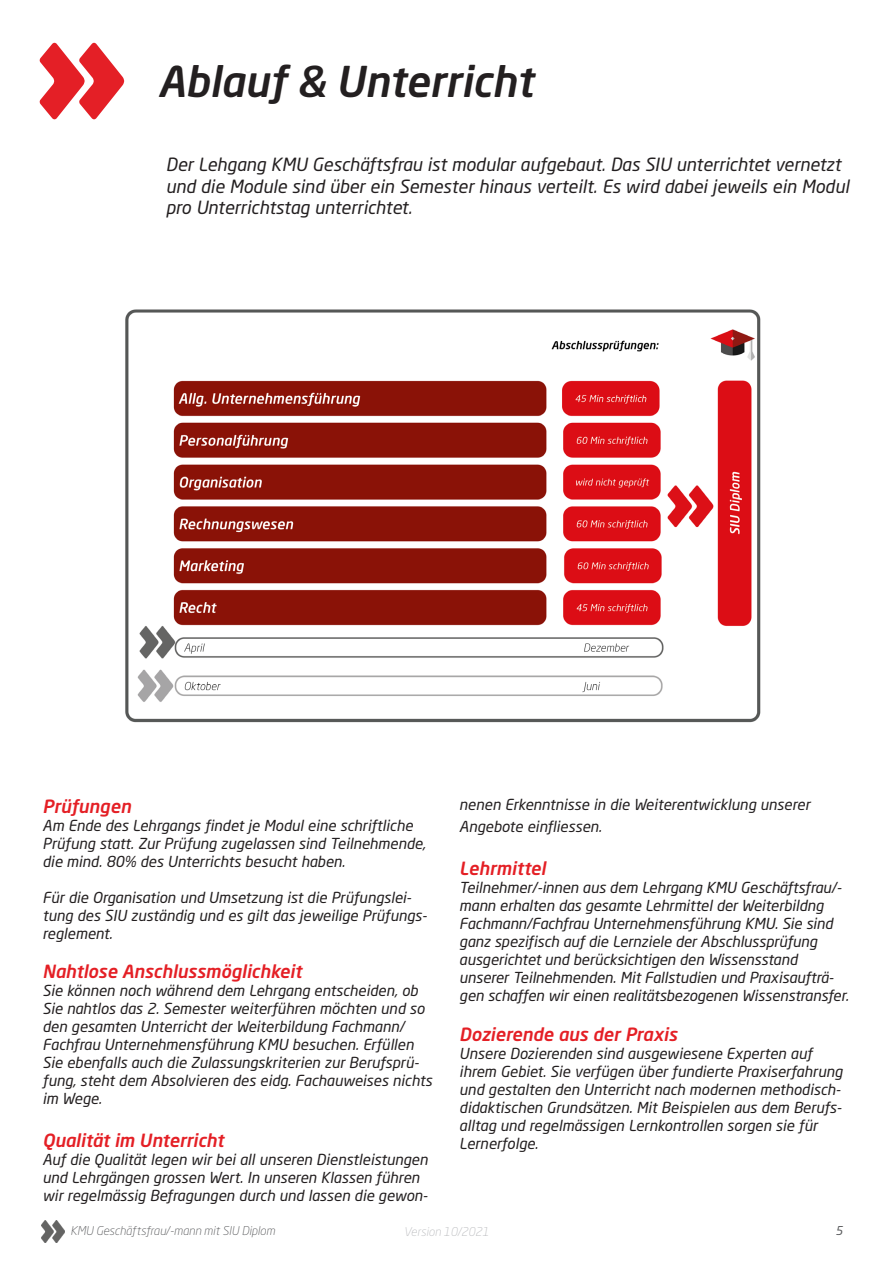
<style>
.page{position:relative;width:893px;height:1263px;background:#fff}
.page>*{position:absolute;margin:0;border:0;box-sizing:border-box;transform-origin:0 0}
.t1{font:italic 500 42px "Neo Sans W1 G";color:#231f20}
._06_Untertitel_roter{font:italic 18px/21.6px "Neo Sans W1 G";color:#231f20}
._06_Untertitel_roter-2{font:italic 500 18px "Neo Sans W1 G";color:#e41f25}
._06_Untertitel_roter-3{font:italic 15px/18px "Neo Sans W1 G";color:#231f20}
.t2{font:italic 300 12px "Neo Sans W1 G";color:#57585a}
.t3{font:italic 300 12px "Neo Sans W1 G";color:#bcbdc0}
.t4{font:italic 12px "Neo Sans Std";color:#57585a}
</style>
<div class="page">
<img style="left:41px;top:1221px;width:24px;height:21px">
<svg style="left:40px;top:43px;width:84px;height:76px"></svg>
<img style="left:125px;top:309px;width:636px;height:414px">
<p class="t1" style="left:158px;top:55px;width:376px">Ablauf &amp; Unterricht</p>
<p class="_06_Untertitel_roter" style="left:166px;top:153px;width:685px">Der Lehgang KMU Geschäftsfrau ist modular aufgebaut. Das SIU unterrichtet vernetzt und die Module sind über ein Semester hinaus verteilt. Es wird dabei jeweils ein Modul pro Unterrichtstag unterrichtet.</p>
<p class="_06_Untertitel_roter-2" style="left:43px;top:795px;width:90px">Prüfungen</p>
<p class="_06_Untertitel_roter-3" style="left:43px;top:816px;width:385px">Am Ende des Lehrgangs findet je Modul eine schriftliche<br>Prüfung statt. Zur Prüfung zugelassen sind Teilnehmende, die mind. 80% des Unterrichts besucht haben.</p>
<p class="_06_Untertitel_roter-3" style="left:43px;top:888px;width:386px">Für die Organisation und Umsetzung ist die Prüfungslei&shy;tung des SIU zuständig und es gilt das jeweilige Prüfungs&shy;reglement.</p>
<p class="_06_Untertitel_roter-2" style="left:43px;top:960px;width:261px">Nahtlose Anschlussmöglichkeit</p>
<p class="_06_Untertitel_roter-3" style="left:43px;top:981px;width:391px">Sie können noch während dem Lehrgang entscheiden, ob Sie nahtlos das 2. Semester weiterführen möchten und so den gesamten Unterricht der Weiterbildung Fachmann/ Fachfrau Unternehmensführung KMU besuchen. Erfüllen Sie ebenfalls auch die Zulassungskriterien zur Berufsprü&shy;fung, steht dem Absolvieren des eidg. Fachauweises nichts im Wege.</p>
<p class="_06_Untertitel_roter-2" style="left:43px;top:1129px;width:183px">Qualität im Unterricht</p>
<p class="_06_Untertitel_roter-3" style="left:43px;top:1151px;width:387px">Auf die Qualität legen wir bei all unseren Dienstleistungen und Lehrgängen grossen Wert. In unseren Klassen führen wir regelmässig Befragungen durch und lassen die gewon-</p>
<p class="_06_Untertitel_roter-3" style="left:459px;top:794px;width:352px;line-height:21.6px">nenen Erkenntnisse in die Weiterentwicklung unserer<br>Angebote einfliessen.</p>
<p class="_06_Untertitel_roter-2" style="left:459px;top:857px;width:88px">Lehrmittel</p>
<p class="_06_Untertitel_roter-3" style="left:459px;top:878px;width:391px">Teilnehmer/-innen aus dem Lehrgang KMU Geschäftsfrau/- mann erhalten das gesamte Lehrmittel der Weiterbildng Fachmann/Fachfrau Unternehmensführung KMU. Sie sind ganz spezifisch auf die Lernziele der Abschlussprüfung ausgerichtet und berücksichtigen den Wissensstand unserer Teilnehmenden. Mit Fallstudien und Praxisaufträ&shy;gen schaffen wir einen realitätsbezogenen Wissenstransfer.</p>
<p class="_06_Untertitel_roter-2" style="left:459px;top:1023px;width:219px">Dozierende aus der Praxis</p>
<p class="_06_Untertitel_roter-3" style="left:459px;top:1044px;width:385px">Unsere Dozierenden sind ausgewiesene Experten auf ihrem Gebiet. Sie verfügen über fundierte Praxiserfahrung und gestalten den Unterricht nach modernen methodisch&shy;didaktischen Grundsätzen. Mit Beispielen aus dem Berufs&shy;alltag und regelmässigen Lernkontrollen sorgen sie für Lernerfolge.</p>
<p class="t2" style="left:71px;top:1223px;width:206px">KMU Geschäftsfrau/-mann mit SIU Diplom</p>
<p class="t3" style="left:404px;top:1224px;width:87px">Version 10/2021</p>
<p class="t4" style="left:836px;top:1223px;width:9px">5</p>
</div>
